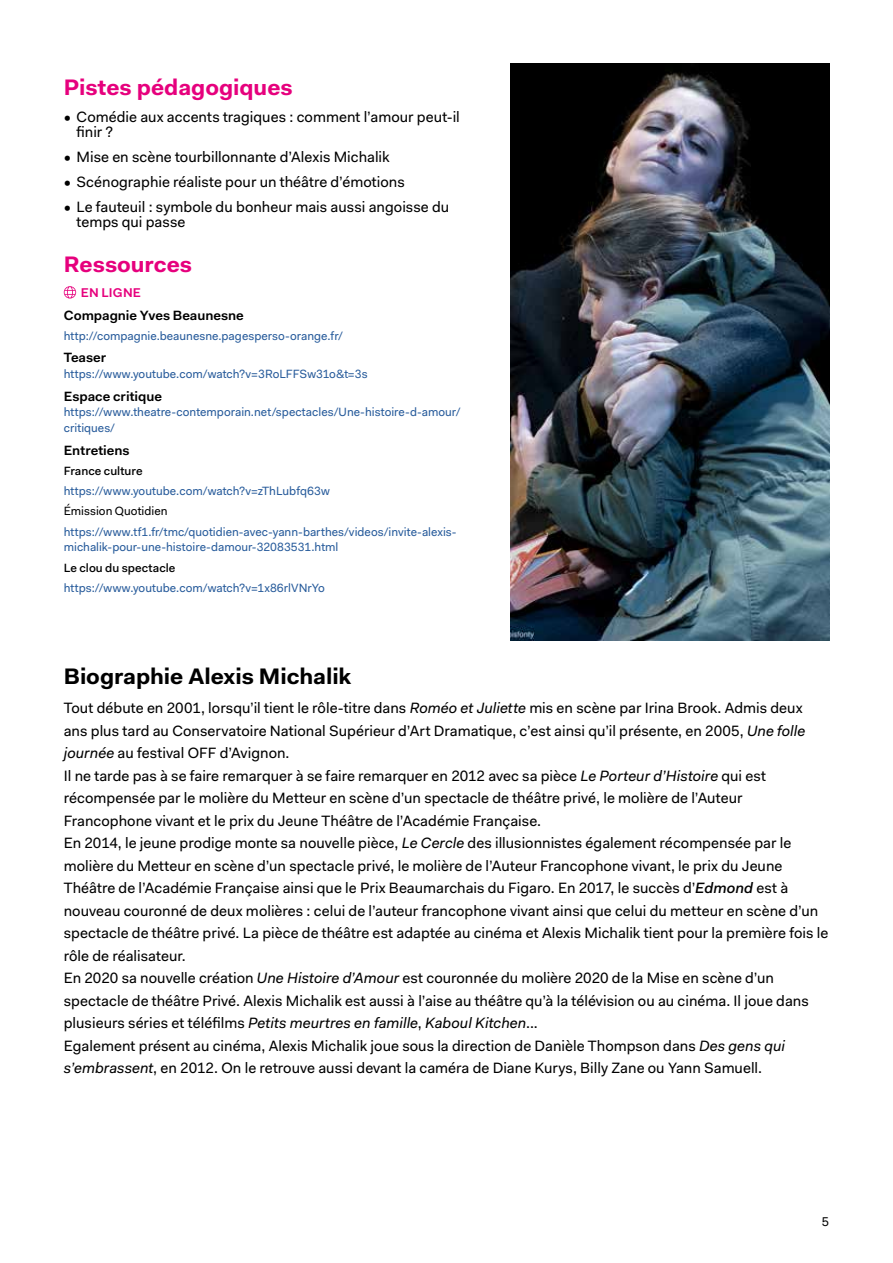
<style>
.page{position:relative;width:893px;height:1263px;background:#fff}
.page>*{position:absolute;margin:0;border:0;box-sizing:border-box;transform-origin:0 0}
.t1{font:700 22.5px "Fakt Pro";color:#e6007d}
.t2{font:700 22.5px "Fakt Pro";color:#000}
.t3{font:15px/22.5px "Fakt Pro";letter-spacing:.005em;color:#000}
.t4{font:600 13.5px "Fakt Pro";color:#000}
.t5{font:600 12.75px "Fakt Pro";letter-spacing:.015em;color:#e6007d}
.t6{font:12.75px "Fakt Pro";color:#000}
.t7{font:12px/15.8px "Fakt Pro";letter-spacing:.005em;color:#275b9b}
.t8{font:500 12px "Fakt Pro";letter-spacing:.005em;color:#000}
.t9{font:12px "Fakt Pro";color:#000}
.s1{font-style:italic}
.s2{font-weight:500;font-style:italic}
</style>
<div class="page">
<img style="left:511px;top:64px;width:318px;height:576px">
<svg style="left:64px;top:286px;width:12px;height:12px"></svg>
<h1 class="t1" style="left:64px;top:72px;width:230px">Pistes pédagogiques</h1>
<p class="t3" style="left:77px;top:108px;width:385px;line-height:15.8px;text-indent:-13px">• Comédie aux accents tragiques : comment l’amour peut-il finir ?</p>
<p class="t3" style="left:64px;top:146px;width:327px">• Mise en scène tourbillonnante d’Alexis Michalik</p>
<p class="t3" style="left:64px;top:170px;width:343px">• Scénographie réaliste pour un théâtre d’émotions</p>
<p class="t3" style="left:77px;top:198px;width:374px;line-height:15.8px;text-indent:-13px">• Le fauteuil : symbole du bonheur mais aussi angoisse du temps qui passe</p>
<h1 class="t1" style="left:64px;top:249px;width:130px">Ressources</h1>
<p class="t5" style="left:81px;top:284px;width:62px">EN LIGNE</p>
<p class="t4" style="left:64px;top:306px;width:182px">Compagnie Yves Beaunesne</p>
<p class="t7" style="left:64px;top:328px;width:281px">http://compagnie.beaunesne.pagesperso-orange.fr/</p>
<p class="t4" style="left:64px;top:349px;width:44px">Teaser</p>
<p class="t7" style="left:64px;top:366px;width:305px">https://www.youtube.com/watch?v=3RoLFFSw31o&amp;t=3s</p>
<p class="t4" style="left:64px;top:387px;width:100px">Espace critique</p>
<p class="t7" style="left:64px;top:404px;width:398px">https://www.theatre-contemporain.net/spectacles/Une-histoire-d-amour/ critiques/</p>
<p class="t4" style="left:64px;top:441px;width:67px">Entretiens</p>
<p class="t8" style="left:64px;top:463px;width:80px">France culture</p>
<p class="t7" style="left:64px;top:483px;width:267px">https://www.youtube.com/watch?v=zThLubfq63w</p>
<p class="t9" style="left:64px;top:503px;width:105px">Émission Quotidien</p>
<p class="t7" style="left:64px;top:523px;width:394px">https://www.tf1.fr/tmc/quotidien-avec-yann-barthes/videos/invite-alexis&shy;michalik-pour-une-histoire-damour-32083531.html</p>
<p class="t8" style="left:64px;top:559px;width:113px">Le clou du spectacle</p>
<p class="t7" style="left:64px;top:580px;width:263px">https://www.youtube.com/watch?v=1x86rlVNrYo</p>
<h1 class="t2" style="left:64px;top:661px;width:289px">Biographie Alexis Michalik</h1>
<p class="t3" style="left:64px;top:697px;width:766px">Tout débute en 2001, lorsqu’il tient le rôle-titre dans <span class="s1">Roméo et Juliette</span> mis en scène par Irina Brook. Admis deux ans plus tard au Conservatoire National Supérieur d’Art Dramatique, c’est ainsi qu’il présente, en 2005, <span class="s1">Une folle journée</span> au festival OFF d’Avignon.<br>Il ne tarde pas à se faire remarquer à se faire remarquer en 2012 avec sa pièce <span class="s1">Le Porteur d’Histoire</span> qui est récompensée par le molière du Metteur en scène d’un spectacle de théâtre privé, le molière de l’Auteur Francophone vivant et le prix du Jeune Théâtre de l’Académie Française.<br>En 2014, le jeune prodige monte sa nouvelle pièce, <span class="s1">Le Cercle</span> des illusionnistes également récompensée par le molière du Metteur en scène d’un spectacle privé, le molière de l’Auteur Francophone vivant, le prix du Jeune Théâtre de l’Académie Française ainsi que le Prix Beaumarchais du Figaro. En 2017, le succès d’<span class="s2">Edmond</span> est à nouveau couronné de deux molières : celui de l’auteur francophone vivant ainsi que celui du metteur en scène d’un spectacle de théâtre privé. La pièce de théâtre est adaptée au cinéma et Alexis Michalik tient pour la première fois le rôle de réalisateur.<br>En 2020 sa nouvelle création <span class="s1">Une Histoire d’Amour</span> est couronnée du molière 2020 de la Mise en scène d’un spectacle de théâtre Privé. Alexis Michalik est aussi à l’aise au théâtre qu’à la télévision ou au cinéma. Il joue dans plusieurs séries et téléfilms <span class="s1">Petits meurtres en famille</span>, <span class="s1">Kaboul Kitchen</span>...<br>Egalement présent au cinéma, Alexis Michalik joue sous la direction de Danièle Thompson dans <span class="s1">Des gens qui s’embrassent</span>, en 2012. On le retrouve aussi devant la caméra de Diane Kurys, Billy Zane ou Yann Samuell.</p>
<p class="t6" style="left:822px;top:1213px;width:9px">5</p>
</div>
